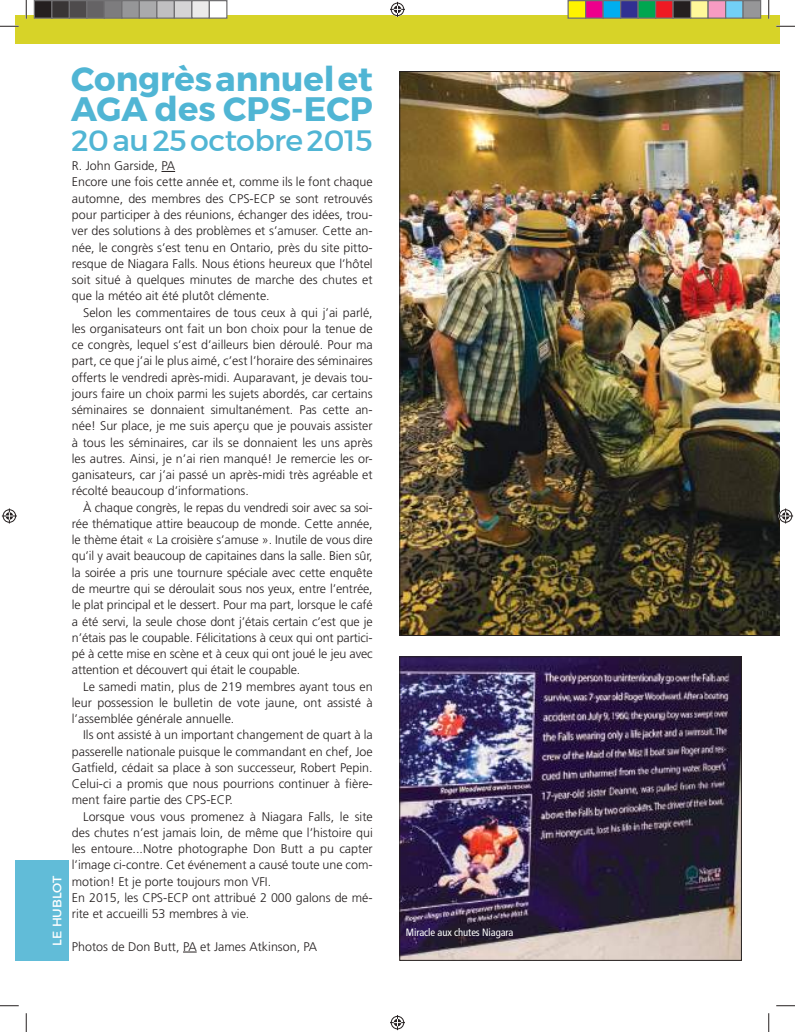
<style>
.page{position:relative;width:795px;height:1032px;background:#fff}
.page>*{position:absolute;margin:0;border:0;box-sizing:border-box;transform-origin:0 0}
.t1{font:700 33.75px/30px "Montserrat";color:#50b5d4}
.t2{font:30px "Montserrat";letter-spacing:-.02em;color:#50b5d4}
.t3{font:300 12.5px/16.2px "Frutiger";color:#241f1f;text-align:justify}
.t4{font:12.5px "Montserrat";color:#fff}
.t5{font:condensed 10.62px "Frutiger";letter-spacing:-.01em;color:#fff}
</style>
<div class="page">
<div style="left:15px;top:15px;width:754px;height:28px;background:#d7d328"></div>
<div style="left:769px;top:15px;width:11px;height:28px;background:#d7d328"></div>
<div style="left:15px;top:859px;width:54px;height:101px;background:#61bcd8"></div>
<svg style="left:161px;top:171px;width:14px;height:1px"></svg>
<svg style="left:183px;top:951px;width:14px;height:1px"></svg>
<img style="left:399px;top:71px;width:381px;height:564px">
<img style="left:401px;top:658px;width:339px;height:300px">
<div style="left:399px;top:656px;width:343px;height:304px;border:1px solid #241f1f"></div>
<svg style="left:0;top:25px;width:19px;height:2px"></svg>
<svg style="left:776px;top:25px;width:19px;height:2px"></svg>
<svg style="left:0;top:1005px;width:19px;height:1px"></svg>
<svg style="left:776px;top:1005px;width:19px;height:1px"></svg>
<svg style="left:25px;top:0;width:2px;height:19px"></svg>
<svg style="left:25px;top:1013px;width:2px;height:18px"></svg>
<svg style="left:768px;top:0;width:2px;height:19px"></svg>
<svg style="left:768px;top:1013px;width:2px;height:18px"></svg>
<svg style="left:390px;top:2px;width:15px;height:15px"></svg>
<svg style="left:390px;top:1015px;width:15px;height:14px"></svg>
<svg style="left:2px;top:508px;width:15px;height:15px"></svg>
<svg style="left:778px;top:508px;width:15px;height:15px"></svg>
<div style="left:34px;top:1px;width:18px;height:17px;background:#241f1f"></div>
<div style="left:34px;top:0;width:18px;height:19px;border:1px solid #717072"></div>
<div style="left:52px;top:1px;width:17px;height:17px;background:#393535"></div>
<div style="left:51px;top:0;width:19px;height:19px;border:1px solid #717072"></div>
<div style="left:69px;top:1px;width:18px;height:17px;background:#4e4b4c"></div>
<div style="left:69px;top:0;width:19px;height:19px;border:1px solid #717072"></div>
<div style="left:87px;top:1px;width:17px;height:17px;background:#656365"></div>
<div style="left:86px;top:0;width:19px;height:19px;border:1px solid #717072"></div>
<div style="left:104px;top:1px;width:18px;height:17px;background:#7d7c7e"></div>
<div style="left:104px;top:0;width:18px;height:19px;border:1px solid #717072"></div>
<div style="left:122px;top:1px;width:17px;height:17px;background:#969698"></div>
<div style="left:121px;top:0;width:19px;height:19px;border:1px solid #717072"></div>
<div style="left:139px;top:1px;width:18px;height:17px;background:#aaaaac"></div>
<div style="left:139px;top:0;width:19px;height:19px;border:1px solid #717072"></div>
<div style="left:157px;top:1px;width:17px;height:17px;background:#c0bfc1"></div>
<div style="left:156px;top:0;width:19px;height:19px;border:1px solid #717072"></div>
<div style="left:174px;top:1px;width:18px;height:17px;background:#d5d4d5"></div>
<div style="left:174px;top:0;width:18px;height:19px;border:1px solid #717072"></div>
<div style="left:192px;top:1px;width:17px;height:17px;background:#ebeaea"></div>
<div style="left:191px;top:0;width:19px;height:19px;border:1px solid #717072"></div>
<div style="left:209px;top:1px;width:18px;height:17px;background:#fff"></div>
<div style="left:209px;top:0;width:19px;height:19px;border:1px solid #717072"></div>
<div style="left:568px;top:1px;width:18px;height:17px;background:#fff300"></div>
<div style="left:568px;top:0;width:18px;height:19px;border:1px solid #717072"></div>
<div style="left:586px;top:1px;width:17px;height:17px;background:#ee008c"></div>
<div style="left:585px;top:0;width:19px;height:19px;border:1px solid #717072"></div>
<div style="left:603px;top:1px;width:18px;height:17px;background:#00aeef"></div>
<div style="left:602px;top:0;width:19px;height:19px;border:1px solid #717072"></div>
<div style="left:621px;top:1px;width:17px;height:17px;background:#313092"></div>
<div style="left:620px;top:0;width:19px;height:19px;border:1px solid #717072"></div>
<div style="left:638px;top:1px;width:18px;height:17px;background:#00a650"></div>
<div style="left:638px;top:0;width:18px;height:19px;border:1px solid #717072"></div>
<div style="left:656px;top:1px;width:17px;height:17px;background:#ef1923"></div>
<div style="left:655px;top:0;width:19px;height:19px;border:1px solid #717072"></div>
<div style="left:673px;top:1px;width:18px;height:17px;background:#241f1f"></div>
<div style="left:672px;top:0;width:19px;height:19px;border:1px solid #717072"></div>
<div style="left:691px;top:1px;width:17px;height:17px;background:#fff89a"></div>
<div style="left:690px;top:0;width:19px;height:19px;border:1px solid #717072"></div>
<div style="left:708px;top:1px;width:18px;height:17px;background:#f69bc2"></div>
<div style="left:708px;top:0;width:18px;height:19px;border:1px solid #717072"></div>
<div style="left:726px;top:1px;width:17px;height:17px;background:#72d0f6"></div>
<div style="left:725px;top:0;width:19px;height:19px;border:1px solid #717072"></div>
<div style="left:743px;top:1px;width:18px;height:17px;background:#969698"></div>
<div style="left:742px;top:0;width:19px;height:19px;border:1px solid #717072"></div>
<p class="t4" style="left:50px;top:945px;width:72px;rotate:-90deg">LE HUBLOT</p>
<h1 class="t1" style="left:71px;top:65px;width:303px">Congrès annuel et<br>AGA des CPS-ECP</h1>
<h2 class="t2" style="left:71px;top:122px;width:303px">20 au 25 octobre 2015</h2>
<p class="t3" style="left:72px;top:158px;width:302px;text-align:left">R. John Garside, PA<br>Encore une fois cette année et, comme ils le font chaque automne, des membres des CPS-ECP se sont retrouvés pour participer à des réunions, échanger des idées, trou&shy;ver des solutions à des problèmes et s’amuser. Cette an&shy;née, le congrès s’est tenu en Ontario, près du site pitto&shy;resque de Niagara Falls. Nous étions heureux que l’hôtel soit situé à quelques minutes de marche des chutes et que la météo ait été plutôt clémente.</p>
<p class="t3" style="left:72px;top:304px;width:302px;text-indent:11px">Selon les commentaires de tous ceux à qui j’ai parlé, les organisateurs ont fait un bon choix pour la tenue de ce congrès, lequel s’est d’ailleurs bien déroulé. Pour ma part, ce que j’ai le plus aimé, c’est l’horaire des séminaires offerts le vendredi après-midi. Auparavant, je devais tou&shy;jours faire un choix parmi les sujets abordés, car certains séminaires se donnaient simultanément. Pas cette an&shy;née! Sur place, je me suis aperçu que je pouvais assister à tous les séminaires, car ils se donnaient les uns après les autres. Ainsi, je n’ai rien manqué! Je remercie les or&shy;ganisateurs, car j’ai passé un après-midi très agréable et récolté beaucoup d’informations.</p>
<p class="t3" style="left:72px;top:499px;width:302px;text-indent:11px">À chaque congrès, le repas du vendredi soir avec sa soi&shy;rée thématique attire beaucoup de monde. Cette année, le thème était « La croisière s’amuse ». Inutile de vous dire qu’il y avait beaucoup de capitaines dans la salle. Bien sûr, la soirée a pris une tournure spéciale avec cette enquête de meurtre qui se déroulait sous nos yeux, entre l’entrée, le plat principal et le dessert. Pour ma part, lorsque le café a été servi, la seule chose dont j’étais certain c’est que je n’étais pas le coupable. Félicitations à ceux qui ont partici&shy;pé à cette mise en scène et à ceux qui ont joué le jeu avec attention et découvert qui était le coupable.</p>
<p class="t3" style="left:72px;top:678px;width:302px;text-indent:11px">Le samedi matin, plus de 219 membres ayant tous en leur possession le bulletin de vote jaune, ont assisté à l’assemblée générale annuelle.</p>
<p class="t3" style="left:72px;top:726px;width:302px;text-indent:11px">Ils ont assisté à un important changement de quart à la passerelle nationale puisque le commandant en chef, Joe Gatfield, cédait sa place à son successeur, Robert Pepin.<br>Celui-ci a promis que nous pourrions continuer à fière&shy;ment faire partie des CPS-ECP.</p>
<p class="t3" style="left:72px;top:808px;width:302px;text-align:left;text-indent:11px">Lorsque vous vous promenez à Niagara Falls, le site des chutes n’est jamais loin, de même que l’histoire qui les entoure...Notre photographe Don Butt a pu capter l’image ci-contre. Cet événement a causé toute une com&shy;motion! Et je porte toujours mon VFI.<br>En 2015, les CPS-ECP ont attribué 2 000 galons de mé&shy;rite et accueilli 53 membres à vie.</p>
<p class="t3" style="left:72px;top:938px;width:247px">Photos de Don Butt, PA et James Atkinson, PA</p>
<p class="t5" style="left:406px;top:926px;width:109px">Miracle aux chutes Niagara</p>
</div>
